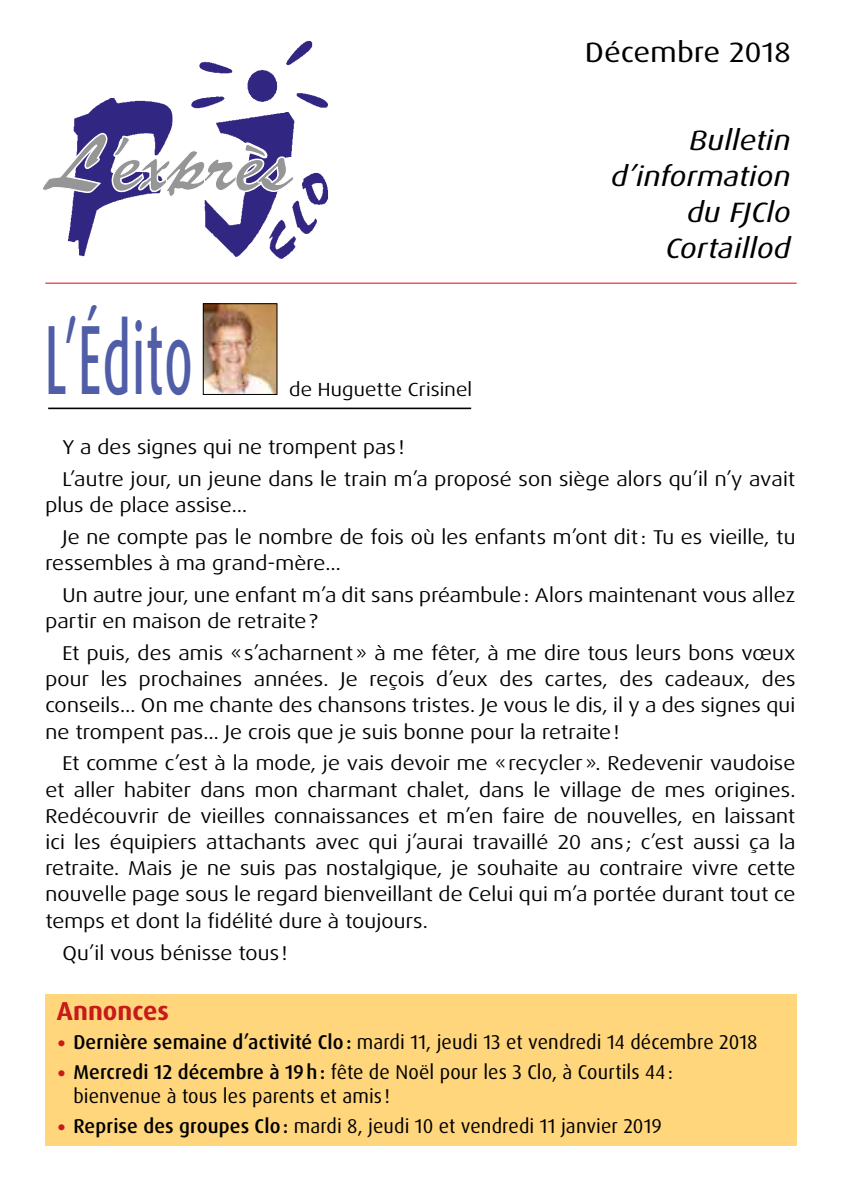
<style>
.page{position:relative;width:842px;height:1191px;background:#fff}
.page>*{position:absolute;margin:0;border:0;box-sizing:border-box;transform-origin:0 0}
.t1{font:500 expanded 98.6px "Dax OT";letter-spacing:.035em;color:#505da7;scale:.45 1}
.t2{font:italic 28px/36px "Dax OT";letter-spacing:-.005em;color:#000;text-align:right;scale:1.15 1}
.t3{font:28px "Dax OT";letter-spacing:-.005em;color:#000;scale:1.15 1}
.t4{font:700 26px "Dax OT";color:#c71a1b}
.t5{font:expanded 20px/26.2px "Dax OT";letter-spacing:.005em;color:#000}
.t6{font:20px/29.6px "Dax OT";letter-spacing:.005em;color:#000}
.t7{font:expanded 19px "Dax OT";letter-spacing:.015em;color:#000}
.s1{font-weight:700;font-size:34px;color:#c71a1b}
.s2{font-weight:500}
</style>
<div class="page">
<img style="left:68px;top:40px;width:260px;height:218px">
<svg style="left:43px;top:132px;width:253px;height:66px"></svg>
<hr style="left:45px;top:283px;width:752px;height:1px;background:#e30613">
<hr style="left:48px;top:407px;width:423px;height:2px;background:#000">
<img style="left:205px;top:305px;width:70px;height:88px">
<div style="left:203px;top:303px;width:74px;height:92px;border:1px solid #000"></div>
<div style="left:45px;top:993px;width:752px;height:152px;background:#ffd67b"></div>
<h2 class="t3" style="left:585px;top:34px;width:181px">Décembre 2018</h2>
<h1 class="t1" style="left:45px;top:297px;width:328px">L’Édito</h1>
<p class="t7" style="left:289px;top:377px;width:185px">de Huguette Crisinel</p>
<h2 class="t2" style="left:611px;top:122px;width:158px">Bulletin d’information du FJClo<br>Cortaillod</h2>
<p class="t5" style="left:62px;top:431px;width:734px;line-height:31.8px">Y a des signes qui ne trompent pas !<br>L’autre jour, un jeune dans le train m’a proposé son siège alors qu’il n’y avait</p>
<p class="t5" style="left:62px;top:489px;width:734px;line-height:31.8px;text-indent:-17px">plus de place assise…<br>Je ne compte pas le nombre de fois où les enfants m’ont dit: Tu es vieille, tu</p>
<p class="t5" style="left:62px;top:547px;width:735px;line-height:31.8px;text-indent:-17px">ressembles à ma grand-mère…<br>Un autre jour, une enfant m’a dit sans préambule: Alors maintenant vous allez</p>
<p class="t5" style="left:62px;top:605px;width:735px;line-height:31.8px;text-indent:-17px">partir en maison de retraite?<br>Et puis, des amis «s’acharnent» à me fêter, à me dire tous leurs bons vœux</p>
<p class="t5" style="left:45px;top:666px;width:752px;text-align:justify">pour les prochaines années. Je reçois d’eux des cartes, des cadeaux, des conseils… On me chante des chansons tristes. Je vous le dis, il y a des signes qui ne trompent pas… Je crois que je suis bonne pour la retraite!</p>
<p class="t5" style="left:45px;top:750px;width:752px;text-align:justify;text-indent:17px">Et comme c’est à la mode, je vais devoir me «recycler». Redevenir vaudoise et aller habiter dans mon charmant chalet, dans le village de mes origines.<br>Redécouvrir de vieilles connaissances et m’en faire de nouvelles, en laissant ici les équipiers attachants avec qui j’aurai travaillé 20 ans ; c’est aussi ça la retraite. Mais je ne suis pas nostalgique, je souhaite au contraire vivre cette nouvelle page sous le regard bienveillant de Celui qui m’a portée durant tout ce temps et dont la fidélité dure à toujours.</p>
<p class="t5" style="left:62px;top:939px;width:227px">Qu’il vous bénisse tous !</p>
<h3 class="t4" style="left:57px;top:994px;width:114px">Annonces</h3>
<p class="t6" style="left:57px;top:1027px;width:702px"><span class="s1">·</span> <span class="s2">Dernière semaine d’activité Clo:</span> mardi 11, jeudi 13 et vendredi 14 décembre 2018 <span class="s1">·</span> <span class="s2">Mercredi 12 décembre à 19h:</span> fête de Noël pour les 3 Clo, à Courtils 44:</p>
<p class="t6" style="left:57px;top:1081px;width:607px;text-indent:17px">bienvenue à tous les parents et amis !<br><span class="s1">·</span> <span class="s2">Reprise des groupes Clo:</span> mardi 8, jeudi 10 et vendredi 11 janvier 2019</p>
</div>
